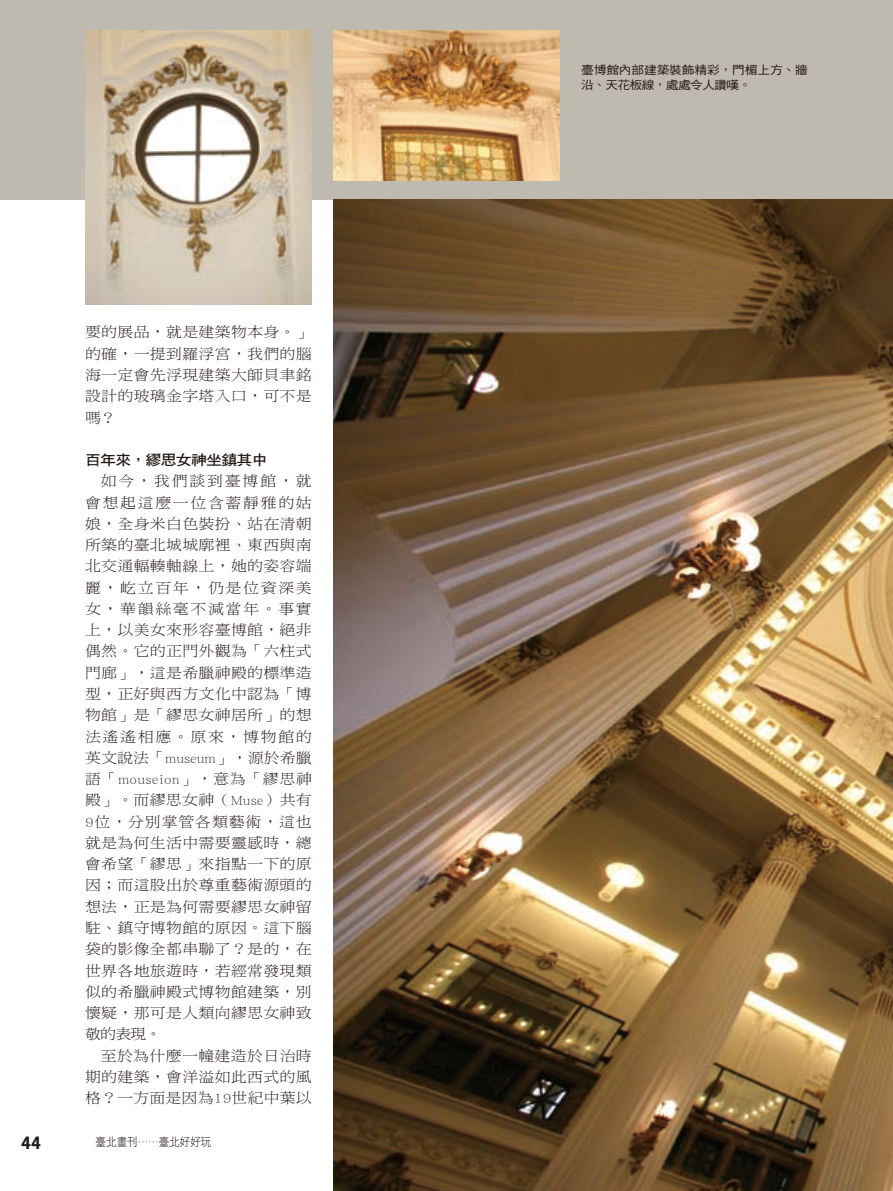
<style>
.page{position:relative;width:893px;height:1191px;background:#fff}
.page>*{position:absolute;margin:0;border:0;box-sizing:border-box;transform-origin:0 0}
.t1{font:700 15.9px "News Gothic Std";color:#231916}
.t2{font:14.4px/21.3px "DF Ming Std W3";letter-spacing:.015em;color:#231916;text-align:justify;scale:1.11 1}
.t3{font:14.4px "DF Ming Std W3";letter-spacing:.1em;color:#231916;scale:1.11 1}
.t4{font:14.4px "DF Ming Std W3";letter-spacing:.035em;color:#231916;scale:1.11 1}
.t5{font:14.4px "DF Ming Std W3";letter-spacing:.05em;color:#231916;scale:1.11 1}
.t6{font:14.4px "DF Hei Std W7";letter-spacing:-.05em;color:#231916;scale:1.11 1}
.t7{font:14.4px "DF Ming Std W3";letter-spacing:.11em;color:#231916;scale:1.11 1}
.t8{font:11.7px "DF Hei Std W3";color:#231916;scale:.9 1}
.t9{font:11.55px/14.9px "DF Hei Std W5";letter-spacing:-.015em;color:#231916;scale:1.11 1}
.s1{color:#898989}
</style>
<div class="page">
<div style="left:0;top:0;width:893px;height:200px;background:#bebaaf"></div>
<img style="left:333px;top:200px;width:560px;height:991px">
<img style="left:85px;top:30px;width:227px;height:274px">
<img style="left:334px;top:30px;width:226px;height:150px">
<p class="t2" style="left:85px;top:321px;width:206px">要的展品，就是建築物本身。」的確，一提到羅浮宮，我們的腦海一定會先浮現建築大師貝聿銘設計的玻璃金字塔入口，可不是嗎？</p>
<p class="t6" style="left:85px;top:452px;width:166px">百年來，繆思女神坐鎮其中</p>
<p class="t7" style="left:101px;top:473px;width:192px">如今，我們談到臺博館，就</p>
<p class="t3" style="left:85px;top:494px;width:206px">會想起這麼一位含蓄靜雅的姑</p>
<p class="t2" style="left:85px;top:513px;width:206px">娘，全身米白色裝扮、站在清朝</p>
<p class="t2" style="left:85px;top:534px;width:206px">所築的臺北城城廓裡、東西與南</p>
<p class="t2" style="left:85px;top:555px;width:206px">北交通輻輳軸線上，她的姿容端</p>
<p class="t3" style="left:85px;top:580px;width:206px">麗，屹立百年，仍是位資深美</p>
<p class="t3" style="left:85px;top:601px;width:206px">女，華韻絲毫不減當年。事實</p>
<p class="t2" style="left:85px;top:619px;width:206px">上，以美女來形容臺博館，絕非</p>
<p class="t2" style="left:85px;top:640px;width:206px">偶然。它的正門外觀為「六柱式</p>
<p class="t2" style="left:85px;top:661px;width:206px">門廊」，這是希臘神殿的標準造</p>
<p class="t2" style="left:85px;top:683px;width:206px">型，正好與西方文化中認為「博</p>
<p class="t2" style="left:85px;top:704px;width:206px">物館」是「繆思女神居所」的想</p>
<p class="t3" style="left:85px;top:728px;width:206px">法遙遙相應。原來，博物館的</p>
<p class="t2" style="left:85px;top:746px;width:206px">英文說法「museum」，源於希臘</p>
<p class="t4" style="left:85px;top:771px;width:206px">語「mouseion」，意為「繆思神</p>
<p class="t2" style="left:85px;top:789px;width:206px">殿」。而繆思女神（Muse）共有</p>
<p class="t5" style="left:85px;top:813px;width:206px">9位，分別掌管各類藝術，這也</p>
<p class="t2" style="left:85px;top:832px;width:206px">就是為何生活中需要靈感時，總</p>
<p class="t2" style="left:85px;top:853px;width:206px">會希望「繆思」來指點一下的原</p>
<p class="t2" style="left:85px;top:874px;width:206px">因；而這股出於尊重藝術源頭的</p>
<p class="t2" style="left:85px;top:895px;width:206px">想法，正是為何需要繆思女神留</p>
<p class="t2" style="left:85px;top:917px;width:206px">駐、鎮守博物館的原因。這下腦</p>
<p class="t2" style="left:85px;top:938px;width:206px">袋的影像全都串聯了？是的，在</p>
<p class="t2" style="left:85px;top:959px;width:206px">世界各地旅遊時，若經常發現類</p>
<p class="t2" style="left:85px;top:980px;width:206px">似的希臘神殿式博物館建築，別</p>
<p class="t2" style="left:85px;top:1002px;width:206px">懷疑，那可是人類向繆思女神致</p>
<p class="t2" style="left:85px;top:1023px;width:70px">敬的表現。</p>
<p class="t2" style="left:101px;top:1044px;width:192px">至於為什麼一幢建造於日治時</p>
<p class="t2" style="left:85px;top:1065px;width:206px">期的建築，會洋溢如此西式的風</p>
<p class="t2" style="left:85px;top:1087px;width:206px">格？一方面是因為19世紀中葉以</p>
<p class="t1" style="left:21px;top:1132px;width:11px">44</p>
<p class="t8" style="left:96px;top:1135px;width:130px">臺北畫刊<span class="s1">……</span>臺北好好玩</p>
<p class="t9" style="left:581px;top:63px;width:206px">臺博館內部建築裝飾精彩，門楣上方、牆沿、天花板線，處處令人讚嘆。</p>
</div>
